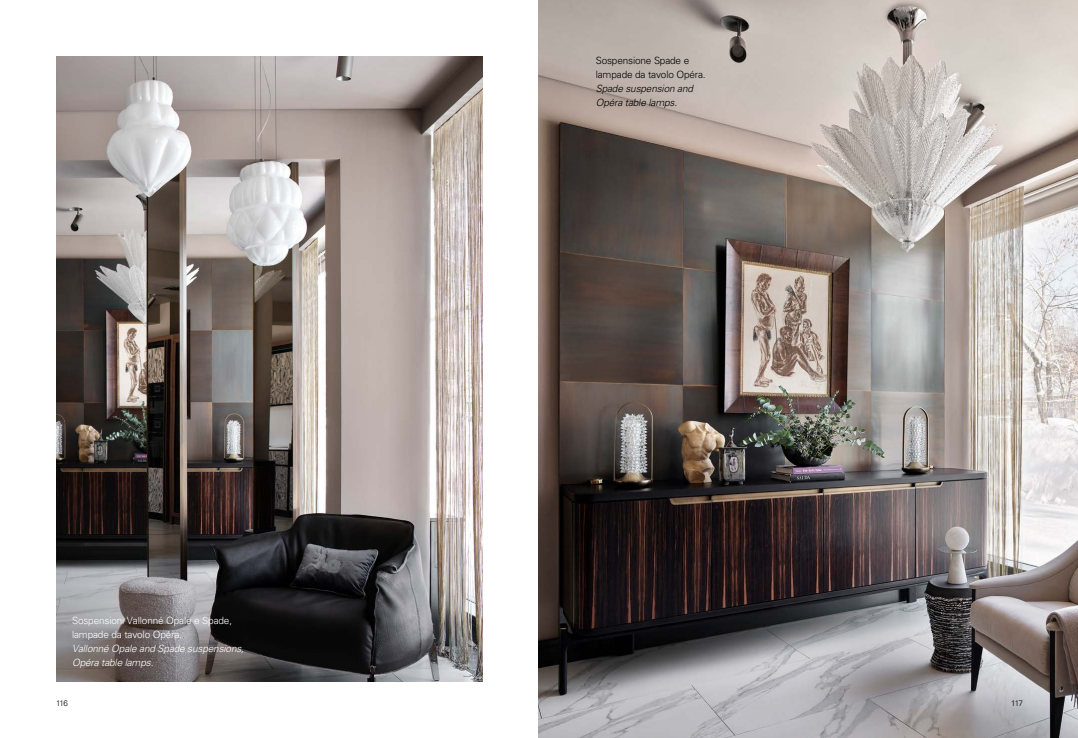
<style>
.page{position:relative;width:1078px;height:738px;background:#fff}
.page>*{position:absolute;margin:0;border:0;box-sizing:border-box;transform-origin:0 0}
.t1{font:300 10px/14px "Univers LT Std";letter-spacing:-.015em;color:#fff}
.t2{font:italic 300 10px/14px "Univers LT Std";letter-spacing:-.015em;color:#fff}
.t3{font:300 10px/14px "Univers LT Std";letter-spacing:-.015em;color:#000}
.t4{font:italic 300 10px/14px "Univers LT Std";letter-spacing:-.015em;color:#000}
.t5{font:300 8px "Univers LT Std";letter-spacing:-.09em;color:#000}
</style>
<div class="page">
<img style="left:57px;top:57px;width:425px;height:623px">
<img style="left:539px;top:0;width:538px;height:737px">
<p class="t1" style="left:72px;top:612px;width:161px">Sospensioni Vallonné Opale e Spade, lampade da tavolo Opéra.</p>
<p class="t2" style="left:72px;top:640px;width:173px">Vallonné Opale and Spade suspensions,<br>Opéra table lamps.</p>
<p class="t5" style="left:56px;top:698px;width:14px">116</p>
<p class="t3" style="left:595px;top:53px;width:111px">Sospensione Spade e lampade da tavolo Opéra.</p>
<p class="t4" style="left:595px;top:82px;width:99px">Spade suspension and<br>Opéra table lamps.</p>
<p class="t5" style="left:1010px;top:698px;width:13px">117</p>
</div>
